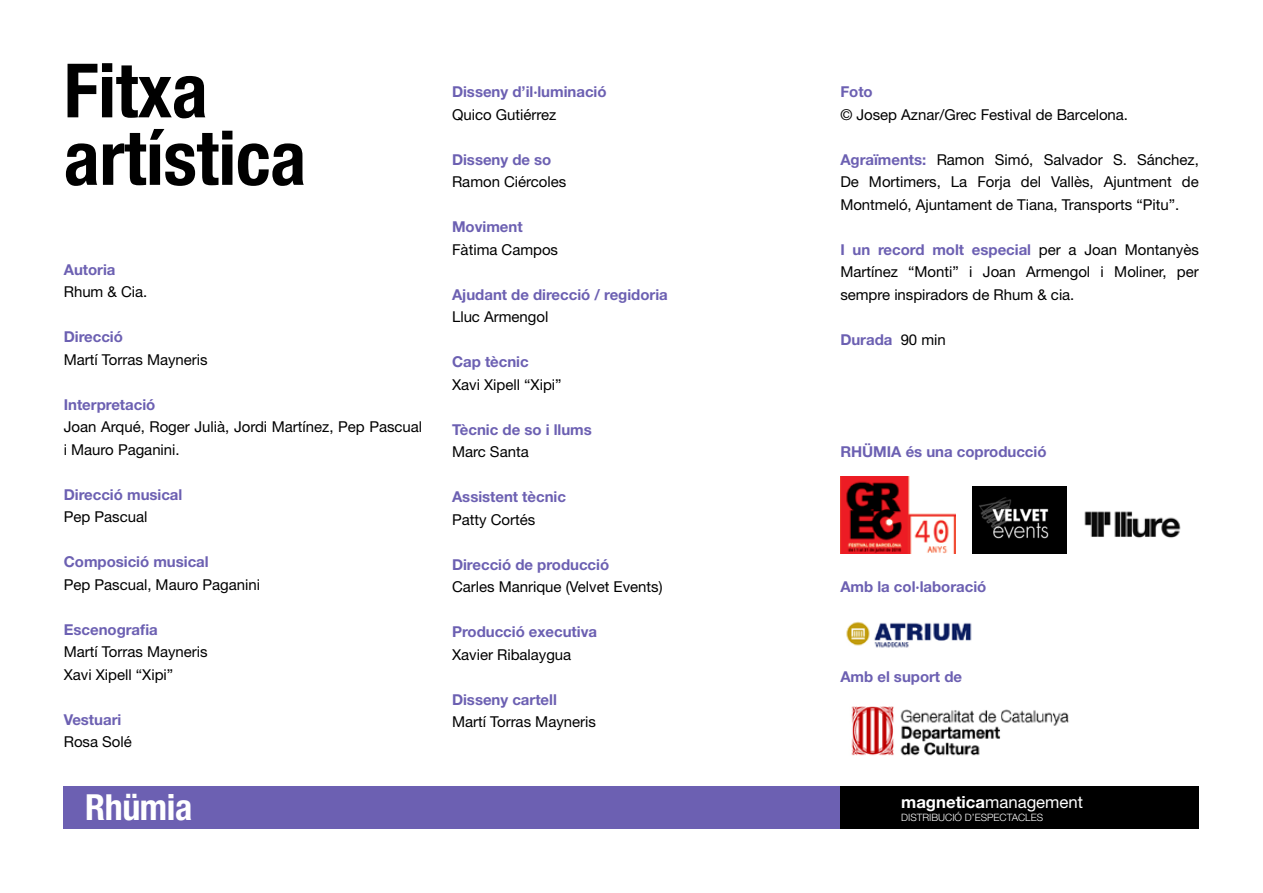
<style>
.page{position:relative;width:1263px;height:893px;background:#fff}
.page>*{position:absolute;margin:0;border:0;box-sizing:border-box;transform-origin:0 0}
.t1{font:700 condensed 75px/67.5px "Helvetica Neue LT Std";letter-spacing:-.005em;color:#000}
.t2{font:700 condensed 36px "Helvetica Neue LT Std";letter-spacing:-.01em;color:#fff}
.t3{font:16.8px "Helvetica Neue LT Std";color:#fff}
.t4{font:15px/22.5px "Helvetica Neue LT Std";color:#000}
.t5{font:700 15px "Helvetica Neue LT Std";color:#6c60b2}
.t6{font:300 10.2px "Helvetica Neue LT Std";color:#fff}
.s1{font-weight:700;color:#6c60b2}
.s2{font-weight:400;color:#000}
.s3{font-weight:700}
</style>
<div class="page">
<div style="left:64px;top:787px;width:778px;height:42px;background:#6c60b2"></div>
<div style="left:840px;top:787px;width:359px;height:42px;background:#000"></div>
<img style="left:846px;top:621px;width:126px;height:27px">
<img style="left:972px;top:486px;width:94px;height:67px">
<img style="left:1084px;top:511px;width:97px;height:27px">
<img style="left:840px;top:476px;width:116px;height:78px">
<img style="left:851px;top:706px;width:218px;height:50px">
<h1 class="t1" style="left:64px;top:56px;width:244px">Fitxa artística</h1>
<p class="t5" style="left:64px;top:260px;width:53px">Autoria</p>
<p class="t4" style="left:64px;top:281px;width:85px">Rhum &amp; Cia.</p>
<p class="t5" style="left:64px;top:328px;width:61px">Direcció</p>
<p class="t4" style="left:64px;top:348px;width:145px">Martí Torras Mayneris</p>
<p class="t5" style="left:64px;top:395px;width:93px">Interpretació</p>
<p class="t4" style="left:64px;top:416px;width:360px">Joan Arqué, Roger Julià, Jordi Martínez, Pep Pascual i Mauro Paganini.</p>
<p class="t5" style="left:64px;top:485px;width:120px">Direcció musical</p>
<p class="t4" style="left:64px;top:506px;width:85px">Pep Pascual</p>
<p class="t5" style="left:64px;top:553px;width:146px">Composició musical</p>
<p class="t4" style="left:64px;top:573px;width:198px">Pep Pascual, Mauro Paganini</p>
<p class="t5" style="left:64px;top:620px;width:96px">Escenografia</p>
<p class="t4" style="left:64px;top:641px;width:145px">Martí Torras Mayneris<br>Xavi Xipell “Xipi”</p>
<p class="t5" style="left:64px;top:710px;width:59px">Vestuari</p>
<p class="t4" style="left:64px;top:731px;width:70px">Rosa Solé</p>
<h2 class="t2" style="left:85px;top:785px;width:109px">Rhümia</h2>
<p class="t5" style="left:452px;top:82px;width:156px">Disseny d’il·luminació</p>
<p class="t4" style="left:452px;top:103px;width:106px">Quico Gutiérrez</p>
<p class="t5" style="left:452px;top:150px;width:101px">Disseny de so</p>
<p class="t4" style="left:452px;top:170px;width:116px">Ramon Ciércoles</p>
<p class="t5" style="left:452px;top:217px;width:72px">Moviment</p>
<p class="t4" style="left:452px;top:238px;width:108px">Fàtima Campos</p>
<p class="t5" style="left:452px;top:285px;width:217px">Ajudant de direcció / regidoria</p>
<p class="t4" style="left:452px;top:305px;width:98px">Lluc Armengol</p>
<p class="t5" style="left:452px;top:352px;width:78px">Cap tècnic</p>
<p class="t4" style="left:452px;top:373px;width:111px">Xavi Xipell “Xipi”</p>
<p class="t5" style="left:452px;top:420px;width:141px">Tècnic de so i llums</p>
<p class="t4" style="left:452px;top:440px;width:78px">Marc Santa</p>
<p class="t5" style="left:452px;top:487px;width:115px">Assistent tècnic</p>
<p class="t4" style="left:452px;top:508px;width:85px">Patty Cortés</p>
<p class="t5" style="left:452px;top:555px;width:159px">Direcció de producció</p>
<p class="t4" style="left:452px;top:575px;width:212px">Carles Manrique (Velvet Events)</p>
<p class="t5" style="left:452px;top:622px;width:147px">Producció executiva</p>
<p class="t4" style="left:452px;top:643px;width:121px">Xavier Ribalaygua</p>
<p class="t5" style="left:452px;top:690px;width:106px">Disseny cartell</p>
<p class="t4" style="left:452px;top:710px;width:145px">Martí Torras Mayneris</p>
<p class="t5" style="left:840px;top:82px;width:34px">Foto</p>
<p class="t4" style="left:840px;top:103px;width:289px">© Josep Aznar/Grec Festival de Barcelona.</p>
<p class="t4" style="left:840px;top:148px;width:360px;text-align:justify"><span class="s1">Agraïments:</span> Ramon Simó, Salvador S. Sánchez, De Mortimers, La Forja del Vallès, Ajuntment de Montmeló, Ajuntament de Tiana, Transports “Pitu”.</p>
<p class="t4" style="left:840px;top:238px;width:360px;text-align:justify"><span class="s1">I un record molt especial</span> per a Joan Montanyès Martínez “Monti” i Joan Armengol i Moliner, per sempre inspiradors de Rhum &amp; cia.</p>
<p class="t5" style="left:840px;top:330px;width:107px">Durada <span class="s2">90 min</span></p>
<p class="t5" style="left:840px;top:442px;width:208px">RHÜMIA és una coproducció</p>
<p class="t5" style="left:840px;top:577px;width:147px">Amb la col·laboració</p>
<p class="t5" style="left:840px;top:667px;width:123px">Amb el suport de</p>
<p class="t3" style="left:901px;top:792px;width:183px"><span class="s3">magnetica</span>management</p>
<p class="t6" style="left:901px;top:811px;width:144px">DISTRIBUCIÓ D’ESPECTACLES</p>
</div>
